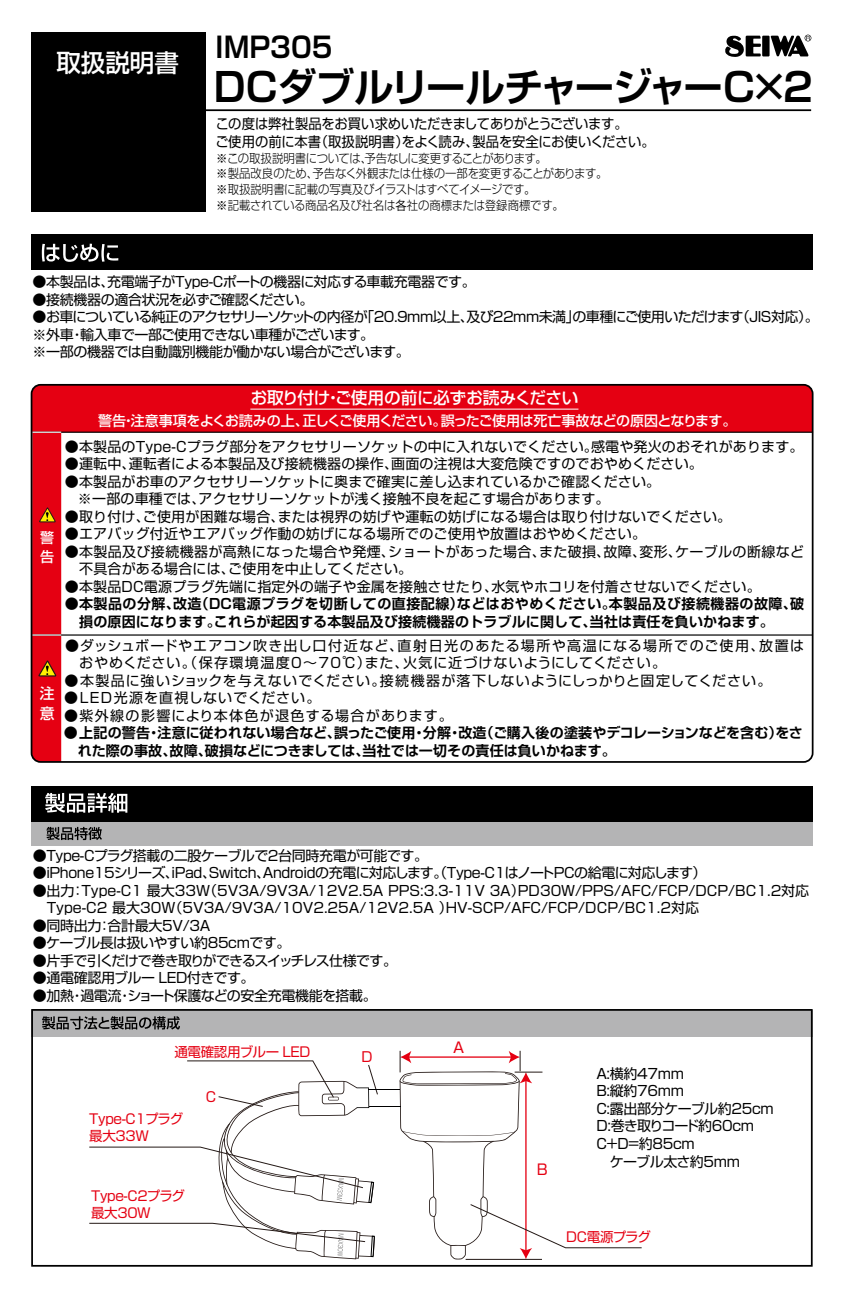
<style>
.page{position:relative;width:844px;height:1298px;background:#fff}
.page>*{position:absolute;margin:0;border:0;box-sizing:border-box;transform-origin:0 0}
.t1{font:700 39.38px "Shin Go Pro De";letter-spacing:-.03em;color:#000}
.t2{font:700 28.35px "Shin Go Pro De";color:#000;scale:.96 1}
.t3{font:500 24.5px "Shin Go Pro";color:#fff}
.t4{font:500 16.62px "Shin Go Pro";letter-spacing:-.02em;color:#fff}
.t5{font:500 14.88px/19.8px "Shin Go Pro";color:#fff}
.t6{font:14.7px "Shin Go Pro";color:#e50012}
.t7{font:14px/17.5px "Shin Go Pro";color:#000}
.t8{font:14px/17.5px "Shin Go Pro";letter-spacing:-.025em;color:#000}
.t9{font:700 14px/17.5px "Shin Go Pro De";letter-spacing:.01em;color:#000}
.t10{font:14px/17.5px "Shin Go Pro";letter-spacing:-.035em;color:#000}
.t11{font:14px/17.5px "Shin Go Pro";letter-spacing:.075em;color:#000}
.t12{font:14px/17.5px "Shin Go Pro";letter-spacing:.025em;color:#000}
.t13{font:14px/17.5px "Shin Go Pro";letter-spacing:-.02em;color:#000;scale:.95 1}
.t14{font:500 14px/18.7px "Shin Go Pro";letter-spacing:-.045em;color:#fff}
.t15{font:14px "Shin Go Pro";letter-spacing:.055em;color:#000}
.t16{font:14px "Shin Go Pro";letter-spacing:-.06em;color:#000}
.t17{font:14px "Shin Go Pro";letter-spacing:.09em;color:#000}
.t18{font:14px "Shin Go Pro";letter-spacing:-.03em;color:#000}
.t19{font:14px "Shin Go Pro";letter-spacing:.07em;color:#000}
.t20{font:13.65px "Shin Go Pro";color:#e50012}
.t21{font:13.47px/17.5px "Shin Go Pro";letter-spacing:-.025em;color:#e50012}
.t22{font:300 12.25px/15.8px "Shin Go Pro";letter-spacing:-.025em;color:#000;scale:.93 1}
.s1{font-family:"Koz Go Pr 6 N";font-weight:400}
.s2{font-family:"Shin Go Pro";font-weight:400}
</style>
<div class="page">
<svg style="left:31px;top:1009px;width:781px;height:257px"></svg>
<div style="left:31px;top:32px;width:174px;height:180px;background:#000"></div>
<hr style="left:191px;top:109px;width:619px;height:2px;background:#000">
<svg style="left:725px;top:35px;width:35px;height:22px"></svg>
<div style="left:762px;top:36px;width:7px;height:20px;background:#000"></div>
<svg style="left:769px;top:35px;width:42px;height:21px"></svg>
<div style="left:31px;top:234px;width:781px;height:36px;background:#000"></div>
<svg style="left:42px;top:244px;width:76px;height:18px"></svg>
<div style="left:31px;top:819px;width:781px;height:26px;background:#b4b4b5"></div>
<svg style="left:46px;top:827px;width:56px;height:13px"></svg>
<svg style="left:42px;top:1016px;width:138px;height:13px"></svg>
<hr style="left:32px;top:634px;width:780px;height:1px;background:#000">
<div style="left:32px;top:385px;width:780px;height:47px;background:#e50012"></div>
<div style="left:31px;top:384px;width:782px;height:379px;border:2px solid #000;border-radius:9px"></div>
<hr style="left:32px;top:431px;width:780px;height:2px;background:#000">
<hr style="left:465px;top:1259px;width:77px;height:1px;background:#231815">
<svg style="left:399px;top:1050px;width:243px;height:209px"></svg>
<svg style="left:32px;top:405px;width:29px;height:357px"></svg>
<hr style="left:250px;top:409px;width:328px;height:1px;background:#fff">
<div style="left:31px;top:786px;width:781px;height:35px;background:#000"></div>
<svg style="left:45px;top:793px;width:82px;height:19px"></svg>
<hr style="left:368px;top:1089px;width:31px;height:1px;background:#000">
<hr style="left:369px;top:1105px;width:31px;height:1px;background:#000">
<svg style="left:89px;top:1060px;width:289px;height:199px"></svg>
<h3 class="t3" style="left:56px;top:43px;width:124px">取扱説明書</h3>
<h2 class="t2" style="left:215px;top:24px;width:124px">IMP305</h2>
<h1 class="t1" style="left:214px;top:54px;width:600px">DCダブルリールチャージャーC×2</h1>
<p class="t13" style="left:215px;top:114px;width:464px">この度は弊社製品をお買い求めいただきましてありがとうございます。<br>ご使用の前に本書（取扱説明書）をよく読み、製品を安全にお使いください。</p>
<p class="t22" style="left:216px;top:149px;width:422px">※この取扱説明書については、予告なしに変更することがあります。<br>※製品改良のため、予告なく外観または仕様の一部を変更することがあります。※取扱説明書に記載の写真及びイラストはすべてイメージです。<br>※記載されている商品名及び社名は<span class="s1">各</span>社の商標または登録商標です。</p>
<p class="t8" style="left:33px;top:271px;width:444px">●本製品は、充電端子がType-Cポートの機器に対応する車載充電器です。</p>
<p class="t18" style="left:33px;top:288px;width:282px">●接続機器の適合状況を必ずご確認ください。</p>
<p class="t10" style="left:33px;top:306px;width:787px">●お車についている純正のアクセサリーソケットの内径が「20.9mm以上、及び22mm未満」の車種にご使用いただけます（JIS対応）。※外車・輸入車で一部ご使用できない車種がございます。<br>※一部の機器では自動識別機能が働かない場合がございます。</p>
<p class="t14" style="left:40px;top:527px;width:15px">警告</p>
<p class="t5" style="left:40px;top:681px;width:16px">注意</p>
<p class="t4" style="left:250px;top:384px;width:329px">お取り付け・ご使用の前に必ずお読みください</p>
<p class="t14" style="left:98px;top:410px;width:639px">警告・注意事項をよくお読みの上、正しくご使用ください。誤ったご使用は死亡事故などの原因となります。</p>
<p class="t7" style="left:65px;top:436px;width:740px">●本製品のType-Cプラグ部分をアクセサリーソケットの中に入れないでください。感電や発火のおそれがあります。</p>
<p class="t7" style="left:65px;top:453px;width:639px">●運転中、運転者による本製品及び接続機器の操作、画面の注視は大変危険ですのでおやめください。</p>
<p class="t7" style="left:78px;top:471px;width:583px;text-indent:-13px">●本製品がお車のアクセサリーソケットに奥まで確実に差し込まれているかご確認ください。※一部の車種では、アクセサリーソケットが浅く接触不良を起こす場合があります。</p>
<p class="t7" style="left:65px;top:506px;width:667px">●取り付け、ご使用が困難な場合、または視界の妨げや運転の妨げになる場合は取り付けないでください。</p>
<p class="t7" style="left:65px;top:523px;width:582px">●エアバッグ付近やエアバッグ作動の妨げになる場所でのご使用や放置はおやめください。</p>
<p class="t12" style="left:79px;top:541px;width:726px;text-indent:-14px">●本製品及び接続機器が高熱になった場合や発煙、ショートがあった場合、また破損、故障、変形、ケーブルの断線など不具合がある場合には、ご使用を中止してください。</p>
<p class="t7" style="left:65px;top:576px;width:697px">●本製品DC電源プラグ先端に指定外の端子や金属を接触させたり、水気やホコリを付着させないでください。</p>
<p class="t9" style="left:79px;top:593px;width:726px;text-indent:-14px"><span class="s2">●</span>本製品の分解、改造（DC電源プラグを切断しての直接配線）などはおやめください。本製品及び接続機器の故障、破損の原因になります。これらが起因する本製品及び接続機器のトラブルに関して、当社は責任を負いかねます。</p>
<p class="t11" style="left:79px;top:634px;width:726px;text-indent:-14px">●ダッシュボードやエアコン吹き出し口付近など、直射日光のあたる場所や高温になる場所でのご使用、放置はおやめください。（保存環境温度0～70℃）また、火気に近づけないようにしてください。</p>
<p class="t15" style="left:65px;top:668px;width:708px">●本製品に強いショックを与えないでください。接続機器が落下しないようにしっかりと固定してください。</p>
<p class="t19" style="left:64px;top:686px;width:258px">●LED光源を直視しないでください。</p>
<p class="t17" style="left:64px;top:703px;width:390px">●紫外線の影響により本体色が退色する場合があります。</p>
<p class="t9" style="left:78px;top:722px;width:726px;text-indent:-14px"><span class="s2">●</span>上記の警告・注意に従われない場合など、誤ったご使用・分解・改造（ご購入後の塗装やデコレーションなどを含む）をされた際の事故、故障、破損などにつきましては、当社では一切その責任は負いかねます。</p>
<p class="t10" style="left:33px;top:844px;width:397px">●Type-Cプラグ搭載の二股ケーブルで2台同時充電が可能です。</p>
<p class="t8" style="left:33px;top:862px;width:675px">●iPhone15シリーズ、iPad、Switch、Androidの充電に対応します。（Type-C1はノートPCの給電に対応します）</p>
<p class="t7" style="left:33px;top:879px;width:777px">●出力：Type-C1 最大33W（5V3A/9V3A/12V2.5A PPS:3.3-11V 3A）PD30W/PPS/AFC/FCP/DCP/BC1.2対応　Type-C2 最大30W（5V3A/9V3A/10V2.25A/12V2.5A ）HV-SCP/AFC/FCP/DCP/BC1.2対応</p>
<p class="t8" style="left:33px;top:914px;width:179px">●同時出力：合計最大5V/3A</p>
<p class="t10" style="left:33px;top:932px;width:259px">●ケーブル長は扱いやすい約85cmです。</p>
<p class="t16" style="left:33px;top:948px;width:366px">●片手で引くだけで巻き取りができるスイッチレス仕様です。</p>
<p class="t8" style="left:33px;top:967px;width:223px">●通電確認用ブルー LED付きです。</p>
<p class="t8" style="left:33px;top:984px;width:345px">●加熱・過電流・ショート保護などの安全充電機能を搭載。</p>
<p class="t21" style="left:174px;top:1041px;width:137px">通電確認用ブルー LED</p>
<p class="t6" style="left:453px;top:1034px;width:13px">A</p>
<p class="t20" style="left:206px;top:1085px;width:12px">C</p>
<p class="t20" style="left:361px;top:1045px;width:13px">D</p>
<p class="t21" style="left:89px;top:1108px;width:95px">Type-C1プラグ最大33W</p>
<p class="t21" style="left:91px;top:1185px;width:95px">Type-C2プラグ最大30W</p>
<p class="t6" style="left:536px;top:1157px;width:13px">B</p>
<p class="t8" style="left:596px;top:1063px;width:179px">A:横約47mm<br>B:縦約76mm<br>C:露出部分ケーブル約25cm<br>D:巻き取りコード約60cm<br>C＋D=約85cm<br>　ケーブル太さ約5mm</p>
<p class="t21" style="left:566px;top:1226px;width:86px">DC電源プラグ</p>
</div>
